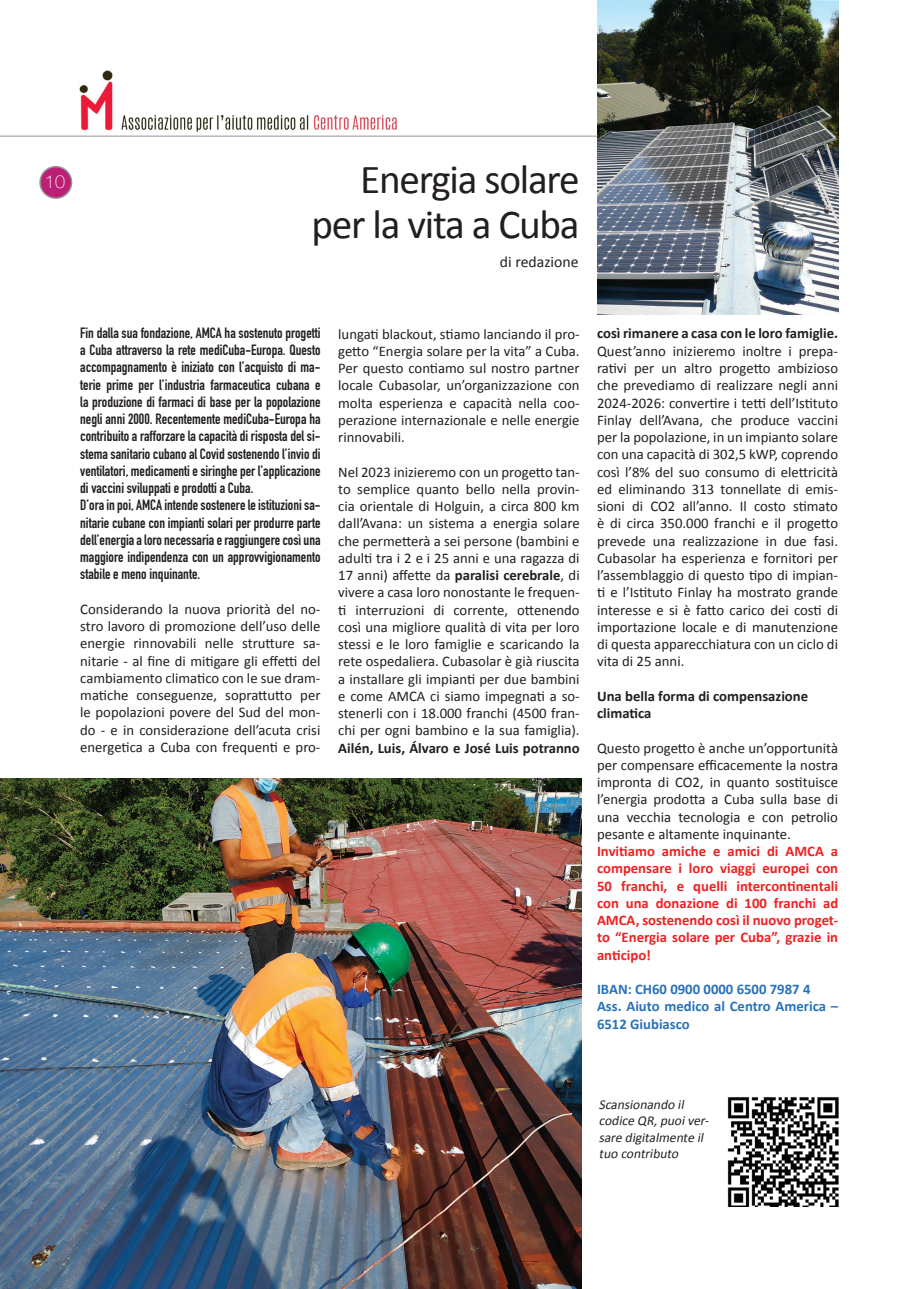
<style>
.page{position:relative;width:919px;height:1289px;background:#fff}
.page>*{position:absolute;margin:0;border:0;box-sizing:border-box;transform-origin:0 0}
.t1{font:41.25px/45px "Calibri";letter-spacing:-.03em;color:#231f20;text-align:right}
.t2{font:100 18px "Helvetica Neue";color:#fff}
.t3{font:15.75px "Calibri";color:#231f20}
.t4{font:14.7px/17.2px "Calibri";color:#231f20;text-align:justify}
.t5{font:700 14.7px/17.2px "DIN Condensed";color:#231f20}
.t6{font:700 14.7px/17.2px "Calibri";color:#ee2123;text-align:justify}
.t7{font:700 14.7px/17.2px "Calibri";color:#231f20}
.t8{font:700 14.7px/17.2px "Calibri";color:#2972b9}
.t9{font:italic 13.5px/16.2px "Calibri";color:#231f20}
.s1{font-weight:700}
</style>
<div class="page">
<img style="left:116px;top:111px;width:289px;height:25px">
<img style="left:80px;top:70px;width:33px;height:61px">
<hr style="left:0;top:136px;width:838px;height:1px;background:#939395">
<div style="left:40px;top:167px;width:32px;height:31px;background:#bd1f77;border-radius:50%"></div>
<div style="left:39px;top:166px;width:33px;height:33px;border:2px solid #939598;border-radius:50%"></div>
<img style="left:0;top:778px;width:581px;height:510px">
<img style="left:597px;top:0;width:241px;height:315px">
<img style="left:727px;top:1097px;width:111px;height:109px">
<p class="t2" style="left:45px;top:168px;width:22px">10</p>
<h1 class="t1" style="left:311px;top:156px;width:270px">Energia solare per la vita a Cuba</h1>
<p class="t3" style="left:500px;top:252px;width:80px">di redazione</p>
<p class="t5" style="left:80px;top:324px;width:242px">Fin dalla sua fondazione, AMCA ha sostenuto progetti a Cuba attraverso la rete mediCuba-Europa. Questo accompagnamento è iniziato con l’acquisto di ma&shy;terie prime per l’industria farmaceutica cubana e la produzione di farmaci di base per la popolazione negli anni 2000. Recentemente mediCuba-Europa ha contribuito a rafforzare la capacità di risposta del si&shy;stema sanitario cubano al Covid sostenendo l’invio di ventilatori, medicamenti e siringhe per l’applicazione di vaccini sviluppati e prodotti a Cuba.<br>D’ora in poi, AMCA intende sostenere le istituzioni sa&shy;nitarie cubane con impianti solari per produrre parte dell’energia a loro necessaria e raggiungere così una maggiore indipendenza con un approvvigionamento stabile e meno inquinante.</p>
<p class="t4" style="left:80px;top:600px;width:242px">Considerando la nuova priorità del no&shy;stro lavoro di promozione dell’uso delle energie rinnovabili nelle strutture sa&shy;nitarie - al fine di mitigare gli effetti del cambiamento climatico con le sue dram&shy;matiche conseguenze, soprattutto per le popolazioni povere del Sud del mon&shy;do - e in considerazione dell’acuta crisi energetica a Cuba con frequenti e pro-</p>
<p class="t4" style="left:338px;top:325px;width:243px">lungati blackout, stiamo lanciando il pro&shy;getto “Energia solare per la vita” a Cuba.<br>Per questo contiamo sul nostro partner locale Cubasolar, un’organizzazione con molta esperienza e capacità nella coo&shy;perazione internazionale e nelle energie rinnovabili.</p>
<p class="t4" style="left:338px;top:463px;width:243px">Nel 2023 inizieremo con un progetto tan&shy;to semplice quanto bello nella provin&shy;cia orientale di Holguin, a circa 800 km dall’Avana: un sistema a energia solare che permetterà a sei persone (bambini e adulti tra i 2 e i 25 anni e una ragazza di 17 anni) affette da <span class="s1">paralisi cerebrale</span>, di vivere a casa loro nonostante le frequen&shy;ti interruzioni di corrente, ottenendo così una migliore qualità di vita per loro stessi e le loro famiglie e scaricando la rete ospedaliera. Cubasolar è già riuscita a installare gli impianti per due bambini e come AMCA ci siamo impegnati a so&shy;stenerli con i 18.000 franchi (4500 fran&shy;chi per ogni bambino e la sua famiglia).</p>
<p class="t7" style="left:338px;top:739px;width:243px">Ailén, Luis, Álvaro e José Luis potranno</p>
<p class="t7" style="left:597px;top:325px;width:243px">così rimanere a casa con le loro famiglie.</p>
<p class="t4" style="left:597px;top:342px;width:242px">Quest’anno inizieremo inoltre i prepa&shy;rativi per un altro progetto ambizioso che prevediamo di realizzare negli anni 2024-2026: convertire i tetti dell’Istituto Finlay dell’Avana, che produce vaccini per la popolazione, in un impianto solare con una capacità di 302,5 kWP, coprendo così l’8% del suo consumo di elettricità ed eliminando 313 tonnellate di emis&shy;sioni di CO2 all’anno. Il costo stimato è di circa 350.000 franchi e il progetto prevede una realizzazione in due fasi.<br>Cubasolar ha esperienza e fornitori per l’assemblaggio di questo tipo di impian&shy;ti e l’Istituto Finlay ha mostrato grande interesse e si è fatto carico dei costi di importazione locale e di manutenzione di questa apparecchiatura con un ciclo di vita di 25 anni.</p>
<p class="t7" style="left:597px;top:687px;width:213px">Una bella forma di compensazione climatica</p>
<p class="t4" style="left:597px;top:739px;width:242px">Questo progetto è anche un’opportunità per compensare efficacemente la nostra impronta di CO2, in quanto sostituisce l’energia prodotta a Cuba sulla base di una vecchia tecnologia e con petrolio pesante e altamente inquinante.</p>
<p class="t6" style="left:597px;top:842px;width:243px">Invitiamo amiche e amici di AMCA a compensare i loro viaggi europei con 50 franchi, e quelli intercontinentali con una donazione di 100 franchi ad AMCA, sostenendo così il nuovo proget&shy;to “Energia solare per Cuba”, grazie in anticipo!</p>
<p class="t8" style="left:597px;top:980px;width:242px">IBAN: CH60 0900 0000 6500 7987 4<br>Ass. Aiuto medico al Centro America –<br>6512 Giubiasco</p>
<p class="t9" style="left:598px;top:1096px;width:114px">Scansionando il codice QR,puoiver&shy;sare digitalmente il tuo contributo</p>
</div>
